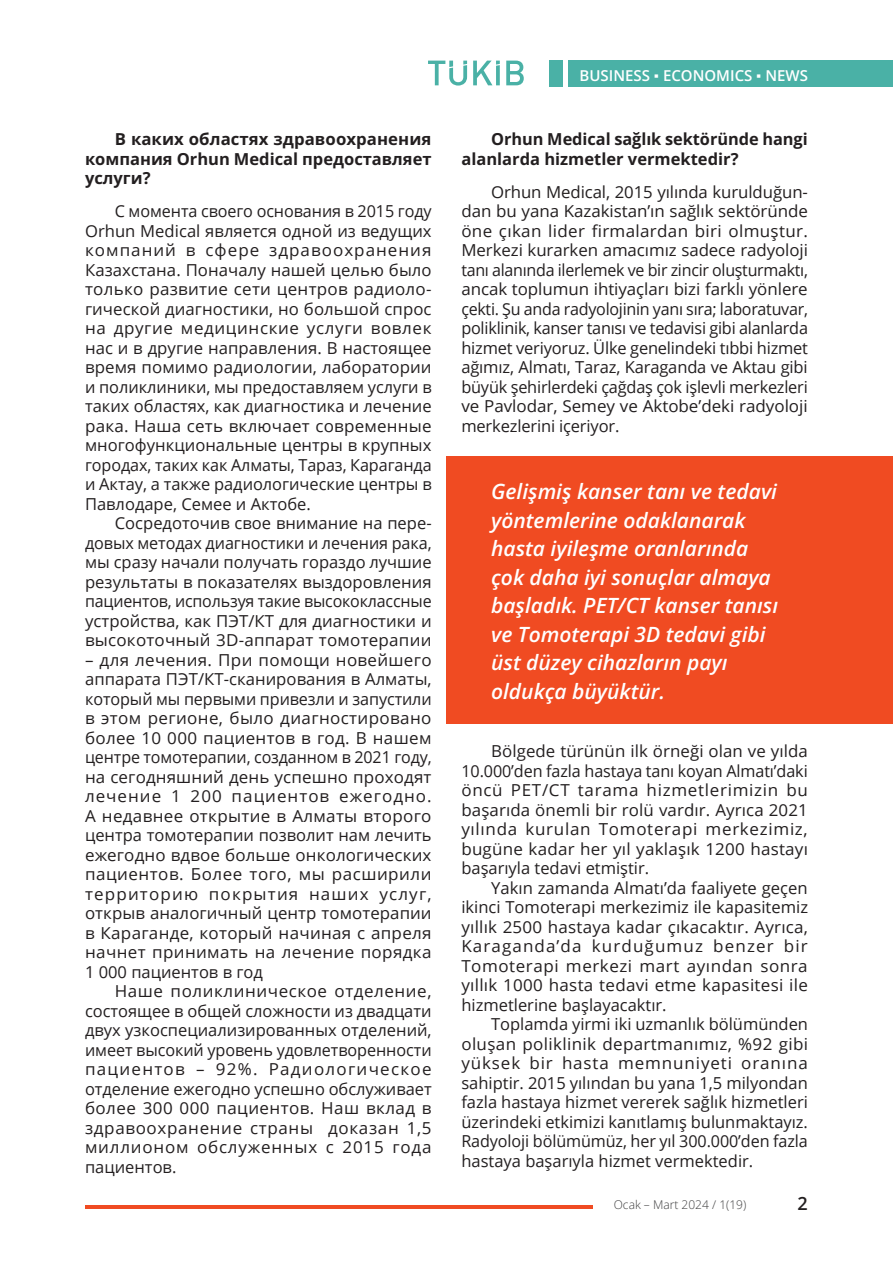
<style>
.page{position:relative;width:893px;height:1263px;background:#fff}
.page>*{position:absolute;margin:0;border:0;box-sizing:border-box;transform-origin:0 0}
.No_Spacing{font:italic 600 21px/28.5px "Open Sans";color:#fff}
.Balloon_Text{font:600 18px "Open Sans";color:#231f20}
.No_Spacing-2{font:16.5px/19.5px "Open Sans";color:#231f20;text-align:justify}
.No_Spacing-3{font:700 16.5px/19.5px "Open Sans";color:#231f20;text-align:justify}
.t1{font:600 15px "Open Sans";color:#fff}
.Balloon_Text-2{font:300 12px "Open Sans";color:#3e3e3f}
.s1{font-family:"Times New Roman";font-weight:400}
</style>
<div class="page">
<div style="left:568px;top:60px;width:325px;height:26px;background:#4ab1a6"></div>
<div style="left:549px;top:60px;width:14px;height:26px;background:#4ab1a6"></div>
<svg style="left:506px;top:61px;width:18px;height:24px"></svg>
<svg style="left:428px;top:61px;width:39px;height:25px"></svg>
<svg style="left:473px;top:61px;width:27px;height:24px"></svg>
<hr style="left:85px;top:1205px;width:507px;height:4px;background:#f04b22">
<div style="left:446px;top:456px;width:447px;height:268px;background:#f04b22"></div>
<p class="No_Spacing-3" style="left:85px;top:129px;width:348px;text-indent:30px">В каких областях здравоохранения компания Orhun Medical предоставляет услуги?</p>
<p class="No_Spacing-2" style="left:85px;top:201px;width:348px;text-indent:30px">С момента своего основания в 2015 году Orhun Medical является одной из ведущих компаний в сфере здравоохранения Казахстана. Поначалу нашей целью было только развитие сети центров радиоло&shy;гической диагностики, но большой спрос на другие медицинские услуги вовлек нас и в другие направления. В настоящее время помимо радиологии, лаборатории и поликлиники, мы предоставляем услуги в таких областях, как диагностика и лечение рака. Наша сеть включает современные многофункциональные центры в крупных городах, таких как Алматы, Тараз, Караганда и Актау, а также радиологические центры в Павлодаре, Семее и Актобе.</p>
<p class="No_Spacing-2" style="left:85px;top:513px;width:348px;text-indent:30px">Сосредоточив свое внимание на пере&shy;довых методах диагностики и лечения рака, мы сразу начали получать гораздо лучшие результаты в показателях выздоровления пациентов, используя такие высококлассные устройства, как ПЭТ/КТ для диагностики и высокоточный 3D-аппарат томотерапии</p>
<p class="No_Spacing-2" style="left:85px;top:650px;width:348px">– для лечения. При помощи новейшего аппарата ПЭТ/КТ-сканирования в Алматы, который мы первыми привезли и запустили в этом регионе, было диагностировано более 10 000 пациентов в год. В нашем центре томотерапии, созданном в 2021 году, на сегодняшний день успешно проходят лечение 1 200 пациентов ежегодно.<br>А недавнее открытие в Алматы второго центра томотерапии позволит нам лечить ежегодно вдвое больше онкологических пациентов. Более того, мы расширили территорию покрытия наших услуг, открыв аналогичный центр томотерапии в Караганде, который начиная с апреля начнет принимать на лечение порядка 1 000 пациентов в год</p>
<p class="No_Spacing-2" style="left:85px;top:981px;width:348px;text-indent:30px">Наше поликлиническое отделение, состоящее в общей сложности из двадцати двух узкоспециализированных отделений, имеет высокий уровень удовлетворенности пациентов – 92%. Радиологическое отделение ежегодно успешно обслуживает более 300 000 пациентов. Наш вклад в здравоохранение страны доказан 1,5 миллионом обслуженных с 2015 года пациентов.</p>
<p class="t1" style="left:580px;top:65px;width:230px">BUSINESS <span class="s1">▪</span> ECONOMICS <span class="s1">▪</span> NEWS</p>
<p class="No_Spacing-3" style="left:461px;top:129px;width:348px;text-indent:30px">Orhun Medical sağlık sektöründe hangi alanlarda hizmetler vermektedir?</p>
<p class="No_Spacing-2" style="left:461px;top:182px;width:348px;text-indent:30px">Orhun Medical, 2015 yılında kurulduğun&shy;dan bu yana Kazakistan’ın sağlık sektöründe öne çıkan lider firmalardan biri olmuştur.<br>Merkezi kurarken amacımız sadece radyoloji tanı alanında ilerlemek ve bir zincir oluşturmaktı, ancak toplumun ihtiyaçları bizi farklı yönlere çekti. Şu anda radyolojinin yanı sıra; laboratuvar, poliklinik, kanser tanısı ve tedavisi gibi alanlarda hizmet veriyoruz. Ülke genelindeki tıbbi hizmet ağımız, Almatı, Taraz, Karaganda ve Aktau gibi büyük şehirlerdeki çağdaş çok işlevli merkezleri ve Pavlodar, Semey ve Aktobe’deki radyoloji merkezlerini içeriyor.</p>
<p class="No_Spacing" style="left:491px;top:477px;width:288px">Gelişmiş kanser tanı ve tedavi yöntemlerine odaklanarak hasta iyileşme oranlarında çok daha iyi sonuçlar almaya başladık. PET/CT kanser tanısı ve Tomoterapi 3D tedavi gibi üst düzey cihazların payı oldukça büyüktür.</p>
<p class="No_Spacing-2" style="left:461px;top:741px;width:348px;text-indent:30px">Bölgede türünün ilk örneği olan ve yılda 10.000’den fazla hastaya tanı koyan Almatı’daki öncü PET/CT tarama hizmetlerimizin bu başarıda önemli bir rolü vardır. Ayrıca 2021 yılında kurulan Tomoterapi merkezimiz, bugüne kadar her yıl yaklaşık 1200 hastayı başarıyla tedavi etmiştir.</p>
<p class="No_Spacing-2" style="left:461px;top:878px;width:348px;text-indent:30px">Yakın zamanda Almatı’da faaliyete geçen ikinci Tomoterapi merkezimiz ile kapasitemiz yıllık 2500 hastaya kadar çıkacaktır. Ayrıca, Karaganda’da kurduğumuz benzer bir Tomoterapi merkezi mart ayından sonra yıllık 1000 hasta tedavi etme kapasitesi ile hizmetlerine başlayacaktır.</p>
<p class="No_Spacing-2" style="left:461px;top:1014px;width:348px;text-indent:30px">Toplamda yirmi iki uzmanlık bölümünden oluşan poliklinik departmanımız, %92 gibi yüksek bir hasta memnuniyeti oranına sahiptir. 2015 yılından bu yana 1,5 milyondan fazla hastaya hizmet vererek sağlık hizmetleri üzerindeki etkimizi kanıtlamış bulunmaktayız.<br>Radyoloji bölümümüz, her yıl 300.000’den fazla hastaya başarıyla hizmet vermektedir.</p>
<p class="Balloon_Text-2" style="left:614px;top:1196px;width:134px">Ocak – Mart 2024 / 1(19)</p>
<p class="Balloon_Text" style="left:797px;top:1191px;width:12px">2</p>
</div>
